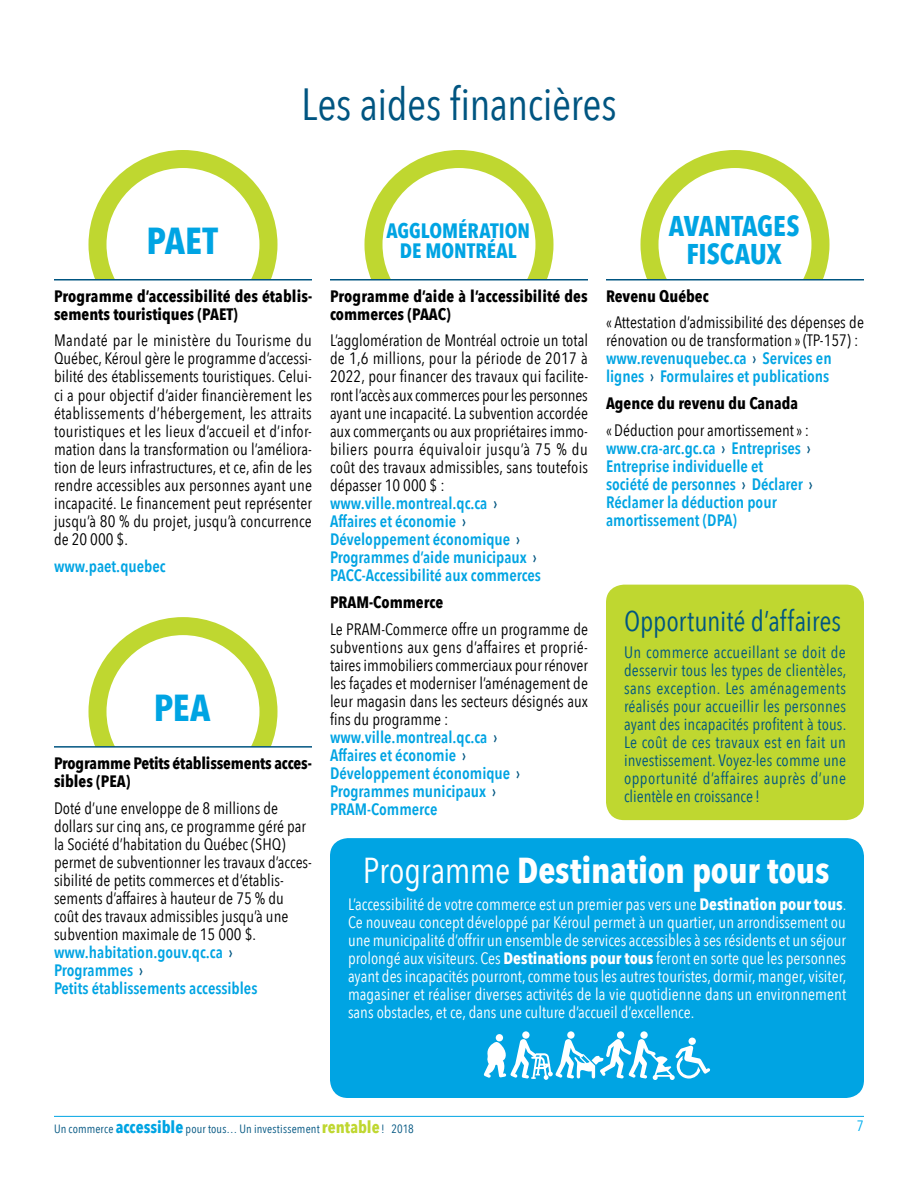
<style>
.page{position:relative;width:918px;height:1188px;background:#fff}
.page>*{position:absolute;margin:0;border:0;box-sizing:border-box;transform-origin:0 0}
.t1{font:45px "Avenir Next Condensed";letter-spacing:-.01em;color:#005581}
.t2{font:700 37.5px "Avenir Next Condensed";color:#00a4e3}
.t3{font:700 36px "Avenir Next Condensed";letter-spacing:-.005em;color:#fff}
.t4{font:28.5px "Avenir Next Condensed";letter-spacing:-.005em;color:#005581}
.t5{font:700 28.5px/27.6px "Avenir Next Condensed";letter-spacing:-.005em;color:#00a4e3;text-align:center}
.t6{font:700 20.85px/20.1px "Avenir Next Condensed";color:#00a4e3;text-align:center}
.t7{font:16.5px/18px "Avenir Next Condensed";color:#000}
.t8{font:16.5px/18px "Avenir Next Condensed";color:#fff;text-align:justify}
.t9{font:16.5px/18px "Avenir Next Condensed";letter-spacing:.02em;color:#005581;text-align:justify}
.t10{font:700 16.5px/18px "Avenir Next Condensed";color:#000}
.t11{font:600 16.5px/18px "Avenir Next Condensed";color:#00a4e3}
.t12{font:15px "Avenir Next Condensed";color:#00aeef}
.t13{font:12px "Avenir Next Condensed";letter-spacing:.015em;color:#005581}
.s1{font-weight:600;color:#00a4e3}
.s2{font-weight:600;color:#005581}
.s3{font-weight:400;color:#000}
.s4{color:#005581}
.s5{font-weight:400}
.s6{font-weight:700}
.s7{font-weight:700;font-size:16.8px;color:#00a4e3}
.s8{font-weight:700;font-size:16.8px;color:#bfd730}
</style>
<div class="page">
<hr style="left:54px;top:1116px;width:810px;height:1px;background:#00a4e3">
<div style="left:330px;top:838px;width:534px;height:260px;background:#00a4e3;border-radius:18px"></div>
<div style="left:88px;top:150px;width:190px;height:189px;border:18px solid #bfd730;border-radius:50%"></div>
<div style="left:640px;top:150px;width:190px;height:189px;border:18px solid #bfd730;border-radius:50%"></div>
<div style="left:364px;top:150px;width:190px;height:189px;border:18px solid #bfd730;border-radius:50%"></div>
<div style="left:54px;top:280px;width:810px;height:90px;background:#fff"></div>
<div style="left:689px;top:1038px;width:7px;height:7px;background:#fff;border-radius:50%"></div>
<div style="left:567px;top:1031px;width:8px;height:8px;background:#fff;border-radius:50%"></div>
<div style="left:522px;top:1031px;width:8px;height:8px;background:#fff;border-radius:50%"></div>
<div style="left:496px;top:1034px;width:7px;height:7px;background:#fff;border-radius:50%"></div>
<div style="left:640px;top:1031px;width:8px;height:8px;background:#fff;border-radius:50%"></div>
<div style="left:617px;top:1031px;width:7px;height:8px;background:#fff;border-radius:50%"></div>
<svg style="left:484px;top:1039px;width:226px;height:41px"></svg>
<hr style="left:54px;top:279px;width:258px;height:2px;background:#005581">
<hr style="left:330px;top:279px;width:258px;height:2px;background:#005581">
<hr style="left:606px;top:279px;width:258px;height:2px;background:#005581">
<div style="left:88px;top:617px;width:190px;height:189px;border:18px solid #bfd730;border-radius:50%"></div>
<div style="left:54px;top:747px;width:258px;height:90px;background:#fff"></div>
<hr style="left:54px;top:746px;width:258px;height:2px;background:#005581">
<div style="left:606px;top:585px;width:258px;height:235px;background:#bfd730;border-radius:18px"></div>
<h2 class="t2" style="left:147px;top:218px;width:73px">PAET</h2>
<h1 class="t1" style="left:301px;top:66px;width:317px">Les aides financières</h1>
<p class="t6" style="left:386px;top:221px;width:145px">AGGLOMÉRATION<br>DE MONTRÉAL</p>
<h3 class="t5" style="left:669px;top:212px;width:132px">AVANTAGES<br>FISCAUX</h3>
<p class="t10" style="left:54px;top:287px;width:260px">Programme d’accessibilité des établis&shy;sements touristiques (PAET)</p>
<p class="t7" style="left:54px;top:331px;width:260px;text-align:justify">Mandaté par le ministère du Tourisme du Québec, Kéroul gère le programme d’accessi&shy;bilité des établissements touristiques. Celui&shy;ci a pour objectif d’aider financièrement les établissements d’hébergement, les attraits touristiques et les lieux d’accueil et d’infor&shy;mation dans la transformation ou l’améliora&shy;tion de leurs infrastructures, et ce, afin de les rendre accessibles aux personnes ayant une incapacité. Le financement peut représenter jusqu’à 80 % du projet, jusqu’à concurrence de 20 000 $.</p>
<p class="t11" style="left:54px;top:556px;width:113px">www.paet.quebec</p>
<h2 class="t2" style="left:154px;top:685px;width:58px">PEA</h2>
<p class="t10" style="left:54px;top:754px;width:259px">Programme Petits établissements acces&shy;sibles (PEA)</p>
<p class="t7" style="left:54px;top:798px;width:259px">Doté d’une enveloppe de 8 millions de dollars sur cinq ans, ce programme géré par la Société d’habitation du Québec (SHQ) permet de subventionner les travaux d’acces&shy;sibilité de petits commerces et d’établis&shy;sements d’affaires à hauteur de 75 % du coût des travaux admissibles jusqu’à une subvention maximale de 15 000 $. <span class="s1">www.habitation.gouv.qc.ca</span> <span class="s2">› </span><span class="s1">Programmes</span> <span class="s2">›<br></span><span class="s1">Petits établissements accessibles</span></p>
<p class="t10" style="left:330px;top:287px;width:259px">Programme d’aide à l’accessibilité des commerces (PAAC)</p>
<p class="t7" style="left:330px;top:331px;width:260px">L’agglomération de Montréal octroie un total de 1,6 millions, pour la période de 2017 à 2022, pour financer des travaux qui facilite&shy;ront l’accès aux commerces pour les personnes ayant une incapacité. La subvention accordée aux commerçants ou aux propriétaires immo&shy;biliers pourra équivaloir jusqu’à 75 % du coût des travaux admissibles, sans toutefois dépasser 10 000 $ : <span class="s1">www.ville.montreal.qc.ca</span> <span class="s2">›<br></span><span class="s1">Affaires et économie</span> <span class="s2">›<br></span><span class="s1">Développement économique</span> <span class="s2">› </span><span class="s1">Programmes d’aide municipaux</span> <span class="s2">› </span><span class="s1">PACC-Accessibilité aux commerces</span></p>
<p class="t10" style="left:330px;top:593px;width:115px">PRAM-Commerce</p>
<p class="t7" style="left:330px;top:619px;width:260px">Le PRAM-Commerce offre un programme de subventions aux gens d’affaires et proprié&shy;taires immobiliers commerciaux pour rénover les façades et moderniser l’aménagement de leur magasin dans les secteurs désignés aux fins du programme : <span class="s1">www.ville.montreal.qc.ca</span> <span class="s2">›<br></span><span class="s1">Affaires et économie</span> <span class="s2">›<br></span><span class="s1">Développement économique</span> <span class="s2">›<br></span><span class="s1">Programmes municipaux</span> <span class="s2">›<br></span><span class="s1">PRAM-Commerce</span></p>
<p class="t10" style="left:606px;top:287px;width:104px">Revenu Québec</p>
<p class="t7" style="left:606px;top:313px;width:260px">« Attestation d’admissibilité des dépenses de rénovation ou de transformation » (TP-157) : <span class="s1">www.revenuquebec.ca</span> <span class="s2">›</span> <span class="s1">Services en lignes</span> <span class="s2">›</span> <span class="s1">Formulaires et publications</span></p>
<p class="t10" style="left:606px;top:395px;width:194px">Agence du revenu du Canada</p>
<p class="t11" style="left:606px;top:421px;width:208px"><span class="s3">« Déduction pour amortissement » : </span>www.cra-arc.gc.ca <span class="s4">›</span> Entreprises <span class="s4">›<br></span>Entreprise individuelle et<br>société de personnes <span class="s4">›</span> Déclarer <span class="s4">›<br></span>Réclamer la déduction pour amortissement (DPA)</p>
<h3 class="t4" style="left:624px;top:597px;width:219px">Opportunité d’affaires</h3>
<p class="t9" style="left:624px;top:643px;width:224px">Un commerce accueillant se doit de desservir tous les types de clientèles, sans exception. Les aménagements réalisés pour accueillir les personnes ayant des incapacités profitent à tous.<br>Le coût de ces travaux est en fait un investissement. Voyez-les comme une opportunité d’affaires auprès d’une clientèle en croissance !</p>
<h3 class="t3" style="left:363px;top:848px;width:468px"><span class="s5">Programme</span> Destination pour tous</h3>
<p class="t8" style="left:348px;top:895px;width:500px">L’accessibilité de votre commerce est un premier pas vers une <span class="s6">Destination pour tous</span>.<br>Ce nouveau concept développé par Kéroul permet à un quartier, un arrondissement ou une municipalité d’offrir un ensemble de services accessibles à ses résidents et un séjour prolongé aux visiteurs. Ces <span class="s6">Destinations pour tous</span> feront en sorte que les personnes ayant des incapacités pourront, comme tous les autres touristes, dormir, manger, visiter, magasiner et réaliser diverses activités de la vie quotidienne dans un environnement sans obstacles, et ce, dans une culture d’accueil d’excellence.</p>
<p class="t13" style="left:54px;top:1118px;width:361px">Un commerce <span class="s7">accessible</span> pour tous… Un investissement <span class="s8">rentable</span>! 2018</p>
<p class="t12" style="left:857px;top:1113px;width:9px">7</p>
</div>
